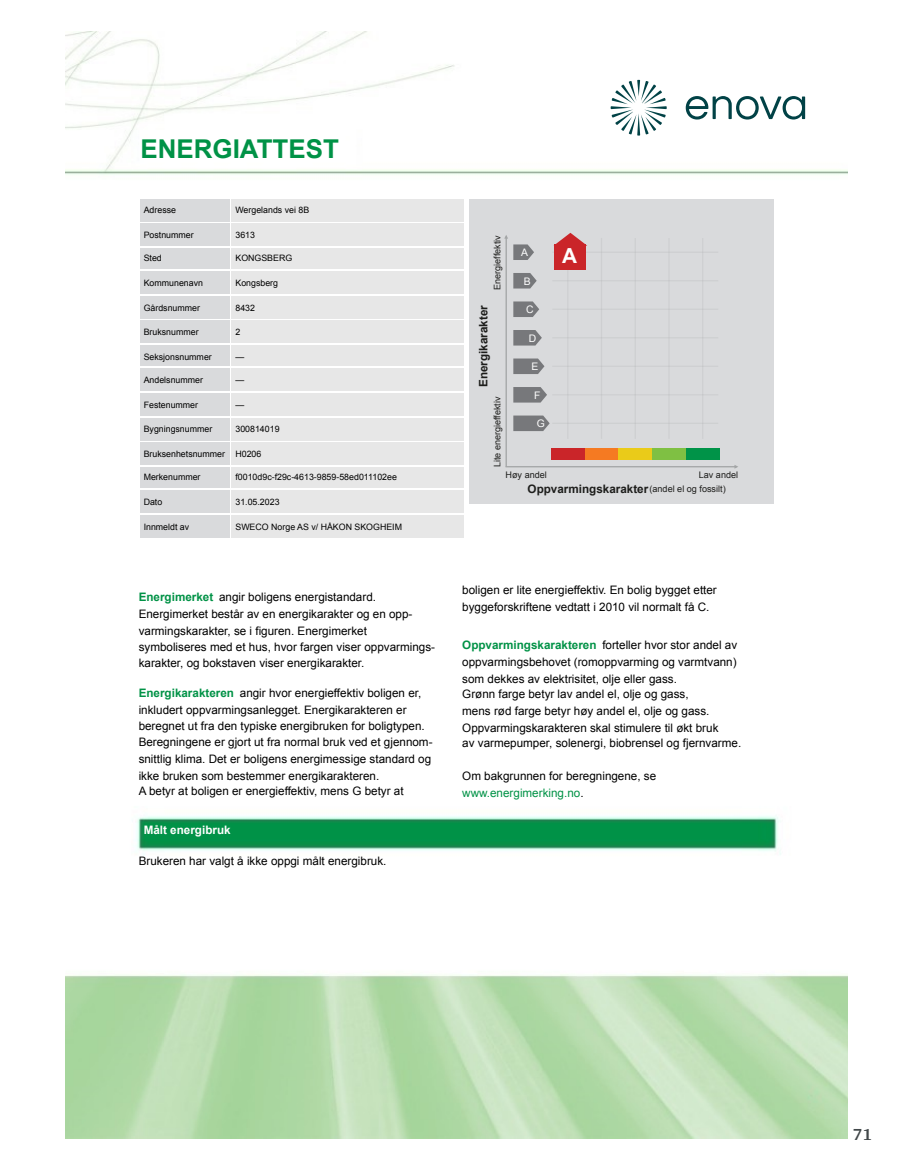
<style>
.page{position:relative;width:915px;height:1172px;background:#fff}
.page>*{position:absolute;margin:0;border:0;box-sizing:border-box;transform-origin:0 0}
.t1{font:700 25.95px "Arial";color:#009246}
.t2{font:700 20.7px "Arial";color:#fff}
.t3{font:700 18px "Arya";color:#414749}
.t4{font:11.7px/16.8px "Arial";color:#000}
.t5{font:700 11.7px "Arial";color:#1d1d1b}
.t6{font:700 11.7px "Arial";color:#fff}
.t7{font:10.35px "Arial";color:#fff}
.t8{font:9px "Arial";color:#1d1d1b}
.t9{font:8.85px "Arial";color:#000}
.s1{font-weight:700;color:#009246}
.s2{font-weight:400;font-size:9px}
.s3{color:#009246}
</style>
<div class="page">
<img style="left:66px;top:32px;width:781px;height:1106px">
<svg style="left:685px;top:96px;width:119px;height:24px"></svg>
<svg style="left:610px;top:80px;width:56px;height:56px"></svg>
<div style="left:469px;top:199px;width:304px;height:305px;background:#d9dadc"></div>
<hr style="left:505px;top:237px;width:1px;height:230px;background:#a3a5a6">
<hr style="left:505px;top:466px;width:231px;height:1px;background:#a3a5a6">
<svg style="left:504px;top:235px;width:30px;height:25px"></svg>
<svg style="left:513px;top:273px;width:23px;height:15px"></svg>
<svg style="left:513px;top:301px;width:26px;height:16px"></svg>
<svg style="left:513px;top:330px;width:28px;height:16px"></svg>
<svg style="left:513px;top:358px;width:31px;height:16px"></svg>
<svg style="left:513px;top:387px;width:34px;height:16px"></svg>
<svg style="left:513px;top:415px;width:36px;height:16px"></svg>
<div style="left:550px;top:448px;width:34px;height:12px;background:#ca2529"></div>
<div style="left:584px;top:448px;width:34px;height:12px;background:#f57a22"></div>
<div style="left:618px;top:448px;width:34px;height:12px;background:#eacb19"></div>
<div style="left:652px;top:448px;width:33px;height:12px;background:#7fc043"></div>
<div style="left:685px;top:448px;width:34px;height:12px;background:#009348"></div>
<hr style="left:567px;top:238px;width:1px;height:201px;background:#a3a5a6">
<hr style="left:600px;top:238px;width:2px;height:201px;background:#a3a5a6">
<hr style="left:634px;top:238px;width:1px;height:201px;background:#a3a5a6">
<hr style="left:668px;top:238px;width:1px;height:201px;background:#a3a5a6">
<hr style="left:701px;top:238px;width:2px;height:201px;background:#a3a5a6">
<hr style="left:552px;top:252px;width:166px;height:1px;background:#a3a5a6">
<hr style="left:552px;top:280px;width:166px;height:1px;background:#a3a5a6">
<hr style="left:552px;top:309px;width:166px;height:1px;background:#a3a5a6">
<hr style="left:552px;top:337px;width:166px;height:1px;background:#a3a5a6">
<hr style="left:552px;top:366px;width:166px;height:1px;background:#a3a5a6">
<hr style="left:552px;top:394px;width:166px;height:1px;background:#a3a5a6">
<hr style="left:552px;top:423px;width:166px;height:1px;background:#a3a5a6">
<svg style="left:553px;top:233px;width:34px;height:13px"></svg>
<div style="left:554px;top:244px;width:31px;height:26px;background:#ca2529"></div>
<div style="left:140px;top:199px;width:89px;height:22px;background:#d9dadc"></div>
<div style="left:232px;top:199px;width:232px;height:22px;background:#e7e7e7"></div>
<div style="left:140px;top:224px;width:89px;height:22px;background:#d9dadc"></div>
<div style="left:232px;top:224px;width:232px;height:22px;background:#e7e7e7"></div>
<div style="left:140px;top:248px;width:89px;height:21px;background:#d9dadc"></div>
<div style="left:232px;top:248px;width:232px;height:21px;background:#e7e7e7"></div>
<div style="left:140px;top:272px;width:89px;height:22px;background:#d9dadc"></div>
<div style="left:232px;top:272px;width:232px;height:22px;background:#e7e7e7"></div>
<div style="left:140px;top:296px;width:89px;height:22px;background:#d9dadc"></div>
<div style="left:232px;top:296px;width:232px;height:22px;background:#e7e7e7"></div>
<div style="left:140px;top:321px;width:89px;height:22px;background:#d9dadc"></div>
<div style="left:232px;top:321px;width:232px;height:22px;background:#e7e7e7"></div>
<div style="left:140px;top:346px;width:89px;height:20px;background:#d9dadc"></div>
<div style="left:232px;top:346px;width:232px;height:20px;background:#e7e7e7"></div>
<div style="left:140px;top:369px;width:89px;height:22px;background:#d9dadc"></div>
<div style="left:232px;top:369px;width:232px;height:22px;background:#e7e7e7"></div>
<div style="left:140px;top:393px;width:89px;height:22px;background:#d9dadc"></div>
<div style="left:232px;top:393px;width:232px;height:22px;background:#e7e7e7"></div>
<div style="left:140px;top:418px;width:89px;height:22px;background:#d9dadc"></div>
<div style="left:232px;top:418px;width:232px;height:22px;background:#e7e7e7"></div>
<div style="left:140px;top:443px;width:89px;height:22px;background:#d9dadc"></div>
<div style="left:232px;top:443px;width:232px;height:22px;background:#e7e7e7"></div>
<div style="left:140px;top:467px;width:89px;height:21px;background:#d9dadc"></div>
<div style="left:232px;top:467px;width:232px;height:21px;background:#e7e7e7"></div>
<div style="left:140px;top:491px;width:89px;height:22px;background:#d9dadc"></div>
<div style="left:232px;top:491px;width:232px;height:22px;background:#e7e7e7"></div>
<div style="left:140px;top:515px;width:89px;height:22px;background:#d9dadc"></div>
<div style="left:232px;top:515px;width:232px;height:22px;background:#e7e7e7"></div>
<h1 class="t1" style="left:140px;top:130px;width:200px">ENERGIATTEST</h1>
<p class="t9" style="left:144px;top:204px;width:34px">Adresse</p>
<p class="t9" style="left:235px;top:204px;width:75px">Wergelands vei 8B</p>
<p class="t9" style="left:144px;top:229px;width:51px">Postnummer</p>
<p class="t9" style="left:235px;top:229px;width:21px">3613</p>
<p class="t9" style="left:144px;top:252px;width:20px">Sted</p>
<p class="t9" style="left:235px;top:252px;width:58px">KONGSBERG</p>
<p class="t9" style="left:144px;top:277px;width:61px">Kommunenavn</p>
<p class="t9" style="left:235px;top:277px;width:44px">Kongsberg</p>
<p class="t9" style="left:144px;top:301px;width:58px">Gårdsnummer</p>
<p class="t9" style="left:235px;top:301px;width:21px">8432</p>
<p class="t9" style="left:144px;top:326px;width:56px">Bruksnummer</p>
<p class="t9" style="left:235px;top:326px;width:6px">2</p>
<p class="t9" style="left:144px;top:351px;width:70px">Seksjonsnummer</p>
<p class="t9" style="left:235px;top:351px;width:10px">—</p>
<p class="t9" style="left:144px;top:374px;width:61px">Andelsnummer</p>
<p class="t9" style="left:235px;top:374px;width:10px">—</p>
<p class="t9" style="left:144px;top:399px;width:56px">Festenummer</p>
<p class="t9" style="left:235px;top:399px;width:10px">—</p>
<p class="t9" style="left:144px;top:423px;width:70px">Bygningsnummer</p>
<p class="t9" style="left:235px;top:423px;width:46px">300814019</p>
<p class="t9" style="left:144px;top:448px;width:119px">Bruksenhetsnummer H0206</p>
<p class="t9" style="left:144px;top:471px;width:58px">Merkenummer</p>
<p class="t9" style="left:235px;top:471px;width:163px">f0010d9c-f29c-4613-9859-58ed011102ee</p>
<p class="t9" style="left:144px;top:496px;width:20px">Dato</p>
<p class="t9" style="left:235px;top:496px;width:46px">31.05.2023</p>
<p class="t9" style="left:144px;top:520px;width:47px">Innmeldt av</p>
<p class="t9" style="left:235px;top:520px;width:168px">SWECO Norge AS v/ HÅKON SKOGHEIM</p>
<p class="t4" style="left:139px;top:588px;width:298px"><span class="s1">Energimerket</span> angir boligens energistandard.<br>Energimerket består av en energikarakter og en opp&shy;varmingskarakter, se i figuren. Energimerket symboliseres med et hus, hvor fargen viser oppvarmings-</p>
<p class="t4" style="left:139px;top:654px;width:227px">karakter, og bokstaven viser energikarakter.</p>
<p class="t4" style="left:139px;top:684px;width:287px"><span class="s1">Energikarakteren</span> angir hvor energieffektiv boligen er, inkludert oppvarmingsanlegget. Energikarakteren er beregnet ut fra den typiske energibruken for boligtypen.</p>
<p class="t4" style="left:139px;top:733px;width:295px;text-align:justify">Beregningene er gjort ut fra normal bruk ved et gjennom&shy;snittlig klima. Det er boligens energimessige standard og ikke bruken som bestemmer energikarakteren.</p>
<p class="t4" style="left:139px;top:783px;width:266px">A betyr at boligen er energieffektiv, mens G betyr at</p>
<p class="t6" style="left:144px;top:822px;width:88px">Målt energibruk</p>
<p class="t4" style="left:139px;top:853px;width:249px">Brukeren har valgt å ikke oppgi målt energibruk.</p>
<p class="t8" style="left:491px;top:290px;width:56px;rotate:-90deg">Energieffektiv</p>
<p class="t5" style="left:475px;top:387px;width:83px;rotate:-90deg">Energikarakter</p>
<p class="t8" style="left:491px;top:467px;width:72px;rotate:-90deg">Lite energieffektiv</p>
<p class="t7" style="left:521px;top:245px;width:8px">A</p>
<p class="t7" style="left:523px;top:274px;width:8px">B</p>
<p class="t7" style="left:526px;top:302px;width:9px">C</p>
<p class="t7" style="left:528px;top:331px;width:9px">D</p>
<p class="t7" style="left:531px;top:359px;width:8px">E</p>
<p class="t7" style="left:534px;top:388px;width:8px">F</p>
<p class="t7" style="left:536px;top:416px;width:10px">G</p>
<h2 class="t2" style="left:562px;top:241px;width:16px">A</h2>
<p class="t8" style="left:505px;top:468px;width:43px">Høy andel</p>
<p class="t8" style="left:698px;top:468px;width:41px">Lav andel</p>
<p class="t5" style="left:527px;top:481px;width:199px">Oppvarmingskarakter<span class="s2">(andel el og fossilt)</span></p>
<p class="t4" style="left:462px;top:582px;width:256px">boligen er lite energieffektiv. En bolig bygget etter byggeforskriftene vedtatt i 2010 vil normalt få C.</p>
<p class="t4" style="left:462px;top:636px;width:276px;text-align:justify"><span class="s1">Oppvarmingskarakteren</span> forteller hvor stor andel av oppvarmingsbehovet (romoppvarming og varmtvann) som dekkes av elektrisitet, olje eller gass.</p>
<p class="t4" style="left:462px;top:685px;width:258px">Grønn farge betyr lav andel el, olje og gass, mens rød farge betyr høy andel el, olje og gass.<br>Oppvarmingskarakteren skal stimulere til økt bruk</p>
<p class="t4" style="left:462px;top:735px;width:280px">av varmepumper, solenergi, biobrensel og fjernvarme.</p>
<p class="t4" style="left:462px;top:767px;width:195px">Om bakgrunnen for beregningene, se <span class="s3">www.energimerking.no</span>.</p>
<h3 class="t3" style="left:852px;top:1123px;width:21px">71</h3>
</div>
